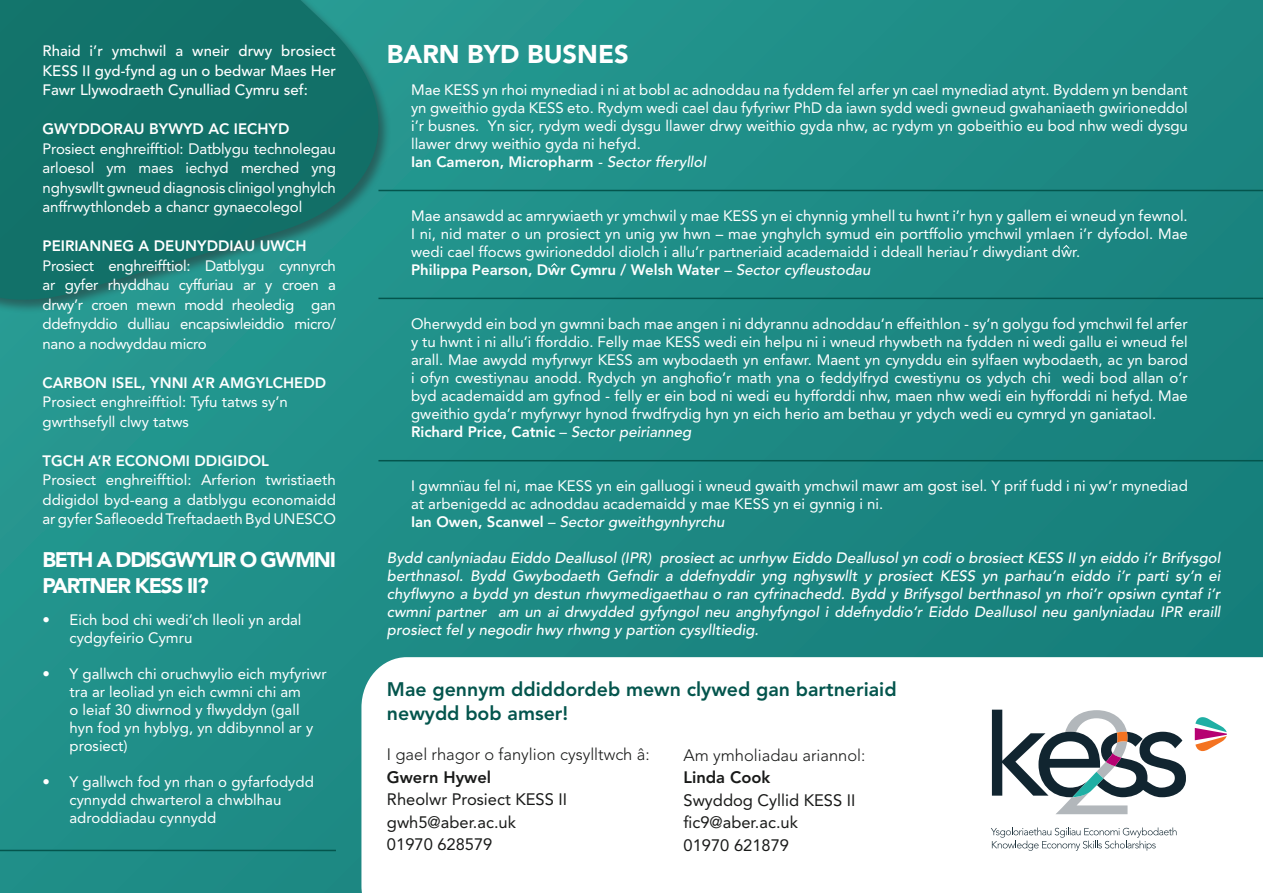
<style>
.page{position:relative;width:1263px;height:893px;background:#1e8c86}
.page>*{position:absolute;margin:0;border:0;box-sizing:border-box;transform-origin:0 0}
.t1{font:900 25.5px "Avenir";color:#fff}
.t2{font:900 21px/25.2px "Avenir";letter-spacing:-.06em;color:#fff}
.t3{font:800 19.5px/23.4px "Avenir";color:#04554d}
.t4{font:16.5px/22.5px "Avenir";color:#191a19}
.t5{font:300 16.5px "Avenir";color:#191a19}
.t6{font:800 16.5px "Avenir";color:#191a19}
.t7{font:15px/18px "Avenir";color:#fff}
.t8{font:italic 500 15px/18px "Avenir";color:#fff;text-align:justify}
.t9{font:500 15px/19.5px "Avenir";color:#fff;text-align:justify}
.t10{font:800 15px "Avenir";color:#fff}
.s1{font-weight:800}
.s2{font-weight:500;font-style:italic}
</style>
<div class="page">
<div style="left:361px;top:657px;width:902px;height:236px;background:#fff"></div>
<div style="left:0;top:0;width:392px;height:315px;background:#231f20;opacity:.75"></div>
<svg style="left:0;top:0;width:412px;height:302px;fill:#127169"></svg>
<hr style="left:378px;top:190px;width:885px;height:1px;background:#04554d">
<hr style="left:378px;top:298px;width:885px;height:1px;background:#04554d">
<hr style="left:378px;top:460px;width:885px;height:1px;background:#04554d">
<hr style="left:0;top:850px;width:336px;height:1px;background:#04554d">
<svg style="left:1063px;top:245px;width:7px;height:4px"></svg>
<svg style="left:551px;top:263px;width:7px;height:4px"></svg>
<svg style="left:991px;top:827px;width:185px;height:24px"></svg>
<svg style="left:992px;top:710px;width:194px;height:104px"></svg>
<svg style="left:1195px;top:715px;width:32px;height:36px"></svg>
<p class="t9" style="left:43px;top:42px;width:295px">Rhaid i’r ymchwil a wneir drwy brosiect KESS II gyd-fynd ag un o bedwar Maes Her Fawr Llywodraeth Cynulliad Cymru sef:</p>
<p class="t10" style="left:43px;top:120px;width:248px">GWYDDORAU BYWYD AC IECHYD</p>
<p class="t7" style="left:43px;top:139px;width:295px;line-height:19.5px;text-align:justify">Prosiect enghreifftiol: Datblygu technolegau arloesol ym maes iechyd merched yng nghyswllt gwneud diagnosis clinigol ynghylch anffrwythlondeb a chancr gynaecolegol</p>
<p class="t10" style="left:43px;top:237px;width:266px">PEIRIANNEG A DEUNYDDIAU UWCH</p>
<p class="t7" style="left:43px;top:256px;width:295px;line-height:19.5px;text-align:justify">Prosiect enghreifftiol: Datblygu cynnyrch ar gyfer rhyddhau cyffuriau ar y croen a drwy’r croen mewn modd rheoledig gan ddefnyddio dulliau encapsiwleiddio micro/ nano a nodwyddau micro</p>
<p class="t10" style="left:43px;top:374px;width:285px">CARBON ISEL, YNNI A’R AMGYLCHEDD</p>
<p class="t7" style="left:43px;top:392px;width:247px;line-height:19.5px">Prosiect enghreifftiol: Tyfu tatws sy’n gwrthsefyll clwy tatws</p>
<p class="t10" style="left:43px;top:452px;width:228px">TGCH A’R ECONOMI DDIGIDOL</p>
<p class="t7" style="left:43px;top:470px;width:295px;line-height:19.5px;text-align:justify">Prosiect enghreifftiol: Arferion twristiaeth ddigidol byd-eang a datblygu economaidd ar gyfer Safleoedd Treftadaeth Byd UNESCO</p>
<h2 class="t2" style="left:43px;top:547px;width:295px">BETH A DDISGWYLIR O GWMNI<br>PARTNER KESS II?</h2>
<p class="t7" style="left:70px;top:611px;width:234px;text-indent:-27px">• Eich bod chi wedi’ch lleoli yn ardal cydgyfeirio Cymru</p>
<p class="t7" style="left:70px;top:665px;width:259px;text-indent:-27px">• Y gallwch chi oruchwylio eich myfyriwr tra ar leoliad yn eich cwmni chi am<br>o leiaf 30 diwrnod y flwyddyn (gall hyn fod yn hyblyg, yn ddibynnol ar y prosiect)</p>
<p class="t7" style="left:70px;top:773px;width:246px;text-indent:-27px">• Y gallwch fod yn rhan o gyfarfodydd cynnydd chwarterol a chwblhau adroddiadau cynnydd</p>
<h1 class="t1" style="left:387px;top:38px;width:243px">BARN BYD BUSNES</h1>
<p class="t7" style="left:411px;top:81px;width:778px">Mae KESS yn rhoi mynediad i ni at bobl ac adnoddau na fyddem fel arfer yn cael mynediad atynt. Byddem yn bendant yn gweithio gyda KESS eto. Rydym wedi cael dau fyfyriwr PhD da iawn sydd wedi gwneud gwahaniaeth gwirioneddol i’r busnes. Yn sicr, rydym wedi dysgu llawer drwy weithio gyda nhw, ac rydym yn gobeithio eu bod nhw wedi dysgu llawer drwy weithio gyda ni hefyd.<br><span class="s1">Ian Cameron, Micropharm</span> - <span class="s2">Sector fferyllol</span></p>
<p class="t7" style="left:411px;top:207px;width:778px">Mae ansawdd ac amrywiaeth yr ymchwil y mae KESS yn ei chynnig ymhell tu hwnt i’r hyn y gallem ei wneud yn fewnol.<br>I ni, nid mater o un prosiect yn unig yw hwn – mae ynghylch symud ein portffolio ymchwil ymlaen i’r dyfodol. Mae wedi cael ffocws gwirioneddol diolch i allu’r partneriaid academaidd i ddeall heriau’r diwydiant dwr.<br><span class="s1">Philippa Pearson, Dwr Cymru / Welsh Water</span> – <span class="s2">Sector cyfleustodau</span></p>
<p class="t7" style="left:411px;top:315px;width:778px">Oherwydd ein bod yn gwmni bach mae angen i ni ddyrannu adnoddau’n effeithlon - sy’n golygu fod ymchwil fel arfer y tu hwnt i ni allu’i fforddio. Felly mae KESS wedi ein helpu ni i wneud rhywbeth na fydden ni wedi gallu ei wneud fel arall. Mae awydd myfyrwyr KESS am wybodaeth yn enfawr. Maent yn cynyddu ein sylfaen wybodaeth, ac yn barod i ofyn cwestiynau anodd. Rydych yn anghofio’r math yna o feddylfryd cwestiynu os ydych chi wedi bod allan o’r byd academaidd am gyfnod - felly er ein bod ni wedi eu hyfforddi nhw, maen nhw wedi ein hyfforddi ni hefyd. Mae gweithio gyda’r myfyrwyr hynod frwdfrydig hyn yn eich herio am bethau yr ydych wedi eu cymryd yn ganiataol.<br><span class="s1">Richard Price, Catnic</span> – <span class="s2">Sector peirianneg</span></p>
<p class="t7" style="left:411px;top:477px;width:778px">I gwmnïau fel ni, mae KESS yn ein galluogi i wneud gwaith ymchwil mawr am gost isel. Y prif fudd i ni yw’r mynediad at arbenigedd ac adnoddau academaidd y mae KESS yn ei gynnig i ni.<br><span class="s1">Ian Owen, Scanwel</span> – <span class="s2">Sector gweithgynhyrchu</span></p>
<p class="t8" style="left:387px;top:550px;width:835px">Bydd canlyniadau Eiddo Deallusol (IPR) prosiect ac unrhyw Eiddo Deallusol yn codi o brosiect KESS II yn eiddo i’r Brifysgol berthnasol. Bydd Gwybodaeth Gefndir a ddefnyddir yng nghyswllt y prosiect KESS yn parhau’n eiddo i’r parti sy’n ei chyflwyno a bydd yn destun rhwymedigaethau o ran cyfrinachedd. Bydd y Brifysgol berthnasol yn rhoi’r opsiwn cyntaf i’r cwmni partner am un ai drwydded gyfyngol neu anghyfyngol i ddefnyddio’r Eiddo Deallusol neu ganlyniadau IPR eraill prosiect fel y negodir hwy rhwng y partïon cysylltiedig.</p>
<h3 class="t3" style="left:387px;top:678px;width:511px">Mae gennym ddiddordeb mewn clywed gan bartneriaid newydd bob amser!</h3>
<p class="t5" style="left:684px;top:745px;width:183px">Am ymholiadau ariannol:</p>
<p class="t6" style="left:684px;top:768px;width:88px">Linda Cook</p>
<p class="t4" style="left:684px;top:789px;width:173px">Swyddog Cyllid KESS II fic9@aber.ac.uk<br>01970 621879</p>
<p class="t5" style="left:387px;top:745px;width:264px">I gael rhagor o fanylion cysylltwch â:</p>
<p class="t6" style="left:387px;top:767px;width:106px">Gwern Hywel</p>
<p class="t4" style="left:387px;top:788px;width:182px">Rheolwr Prosiect KESS II gwh5@aber.ac.uk<br>01970 628579</p>
</div>
